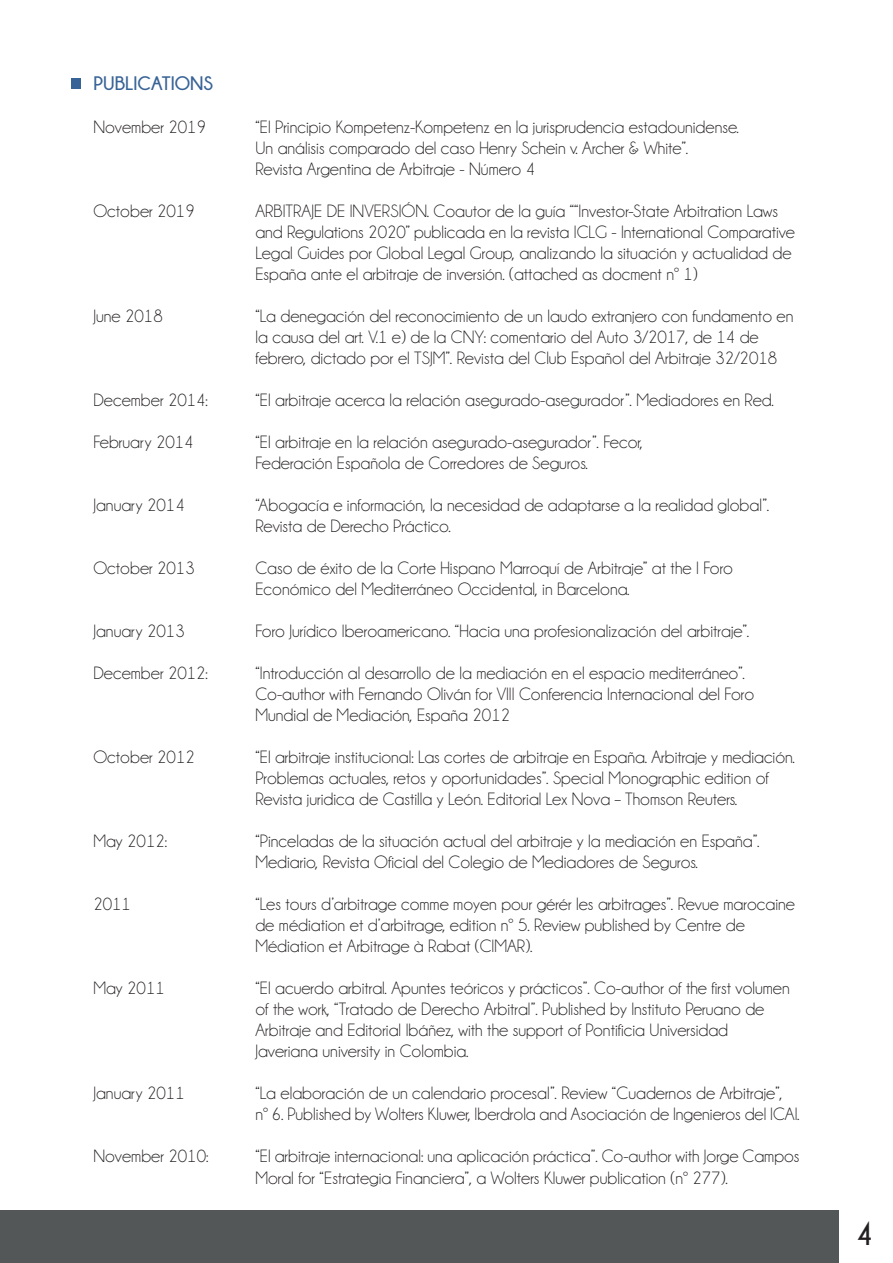
<style>
.page{position:relative;width:893px;height:1263px;background:#fff}
.page>*{position:absolute;margin:0;border:0;box-sizing:border-box;transform-origin:0 0}
.t1{font:700 30px "Champagne&Limousines";color:#231f20}
.t2{font:700 19.5px "Champagne&Limousines";color:#386396}
.t3{font:18px/21px "Champagne&Limousines";color:#231f20}
</style>
<div class="page">
<div style="left:0;top:1211px;width:893px;height:52px;background:#535758"></div>
<div style="left:839px;top:1209px;width:53px;height:54px;background:#fff"></div>
<div style="left:71px;top:79px;width:10px;height:10px;background:#386396"></div>
<p class="t2" style="left:93px;top:73px;width:121px">PUBLICATIONS</p>
<p class="t3" style="left:93px;top:117px;width:114px">November 2019</p>
<p class="t3" style="left:255px;top:117px;width:485px">“El Principio Kompetenz-Kompetenz en la jurisprudencia estadounidense.</p>
<p class="t3" style="left:255px;top:138px;width:434px">Un análisis comparado del caso Henry Schein v. Archer &amp; White”.</p>
<p class="t3" style="left:255px;top:159px;width:281px">Revista Argentina de Arbitraje - Número 4</p>
<p class="t3" style="left:93px;top:201px;width:103px">October 2019</p>
<p class="t3" style="left:255px;top:201px;width:541px">ARBITRAJE DE INVERSIÓN. Coautor de la guía ““Investor-State Arbitration Laws and Regulations 2020” publicada en la revista ICLG - International Comparative Legal Guides por Global Legal Group, analizando la situación y actualidad de España ante el arbitraje de inversión. (attached as docment nº 1)</p>
<p class="t3" style="left:93px;top:306px;width:71px">June 2018</p>
<p class="t3" style="left:255px;top:306px;width:540px">“La denegación del reconocimiento de un laudo extranjero con fundamento en la causa del art. V.1 e) de la CNY: comentario del Auto 3/2017, de 14 de</p>
<p class="t3" style="left:255px;top:348px;width:523px">febrero, dictado por el TSJM”. Revista del Club Español del Arbitraje 32/2018</p>
<p class="t3" style="left:93px;top:390px;width:116px">December 2014:</p>
<p class="t3" style="left:255px;top:390px;width:520px">“El arbitraje acerca la relación asegurado-asegurador”. Mediadores en Red.</p>
<p class="t3" style="left:93px;top:432px;width:102px">February 2014</p>
<p class="t3" style="left:255px;top:432px;width:389px">“El arbitraje en la relación asegurado-asegurador”. Fecor,</p>
<p class="t3" style="left:255px;top:453px;width:334px">Federación Española de Corredores de Seguros.</p>
<p class="t3" style="left:93px;top:495px;width:93px">January 2014</p>
<p class="t3" style="left:255px;top:495px;width:515px">“Abogacía e información, la necesidad de adaptarse a la realidad global”.</p>
<p class="t3" style="left:255px;top:516px;width:197px">Revista de Derecho Práctico.</p>
<p class="t3" style="left:93px;top:558px;width:103px">October 2013</p>
<p class="t3" style="left:255px;top:558px;width:479px">Caso de éxito de la Corte Hispano Marroquí de Arbitraje” at the I Foro</p>
<p class="t3" style="left:255px;top:579px;width:376px">Económico del Mediterráneo Occidental, in Barcelona.</p>
<p class="t3" style="left:93px;top:621px;width:93px">January 2013</p>
<p class="t3" style="left:255px;top:621px;width:495px">Foro Jurídico Iberoamericano. “Hacia una profesionalización del arbitraje”.</p>
<p class="t3" style="left:93px;top:663px;width:116px">December 2012:</p>
<p class="t3" style="left:255px;top:663px;width:491px">“Introducción al desarrollo de la mediación en el espacio mediterráneo”.</p>
<p class="t3" style="left:255px;top:684px;width:500px">Co-author with Fernando Oliván for VIII Conferencia Internacional del Foro</p>
<p class="t3" style="left:255px;top:705px;width:256px">Mundial de Mediación, España 2012</p>
<p class="t3" style="left:93px;top:747px;width:103px">October 2012</p>
<p class="t3" style="left:255px;top:747px;width:541px">“El arbitraje institucional: Las cortes de arbitraje en España. Arbitraje y mediación.<br>Problemas actuales, retos y oportunidades”. Special Monographic edition of</p>
<p class="t3" style="left:255px;top:789px;width:483px">Revista juridica de Castilla y León. Editorial Lex Nova – Thomson Reuters.</p>
<p class="t3" style="left:93px;top:831px;width:75px">May 2012:</p>
<p class="t3" style="left:255px;top:831px;width:506px">“Pinceladas de la situación actual del arbitraje y la mediación en España”.</p>
<p class="t3" style="left:255px;top:852px;width:444px">Mediario, Revista Oficial del Colegio de Mediadores de Seguros.</p>
<p class="t3" style="left:93px;top:894px;width:39px">2011</p>
<p class="t3" style="left:255px;top:894px;width:541px">“Les tours d’arbitrage comme moyen pour gérér les arbitrages”. Revue marocaine de médiation et d’arbitrage, edition nº 5. Review published by Centre de</p>
<p class="t3" style="left:255px;top:936px;width:279px">Médiation et Arbitrage à Rabat (CIMAR).</p>
<p class="t3" style="left:93px;top:978px;width:73px">May 2011</p>
<p class="t3" style="left:255px;top:978px;width:536px">“El acuerdo arbitral. Apuntes teóricos y prácticos”. Co-author of the first volumen</p>
<p class="t3" style="left:255px;top:999px;width:511px">of the work, “Tratado de Derecho Arbitral”. Published by Instituto Peruano de</p>
<p class="t3" style="left:255px;top:1020px;width:474px">Arbitraje and Editorial Ibáñez, with the support of Pontificia Universidad</p>
<p class="t3" style="left:255px;top:1041px;width:215px">Javeriana university in Colombia.</p>
<p class="t3" style="left:93px;top:1083px;width:93px">January 2011</p>
<p class="t3" style="left:255px;top:1083px;width:529px">“La elaboración de un calendario procesal”. Review “Cuadernos de Arbitraje”,</p>
<p class="t3" style="left:255px;top:1104px;width:546px">nº 6. Published by Wolters Kluwer, Iberdrola and Asociación de Ingenieros del ICAI.</p>
<p class="t3" style="left:93px;top:1146px;width:117px">November 2010:</p>
<p class="t3" style="left:255px;top:1146px;width:546px">“El arbitraje internacional: una aplicación práctica”. Co-author with Jorge Campos</p>
<p class="t3" style="left:255px;top:1167px;width:474px">Moral for “Estrategia Financiera”, a Wolters Kluwer publication (nº 277).</p>
<p class="t1" style="left:856px;top:1218px;width:19px">4</p>
</div>
